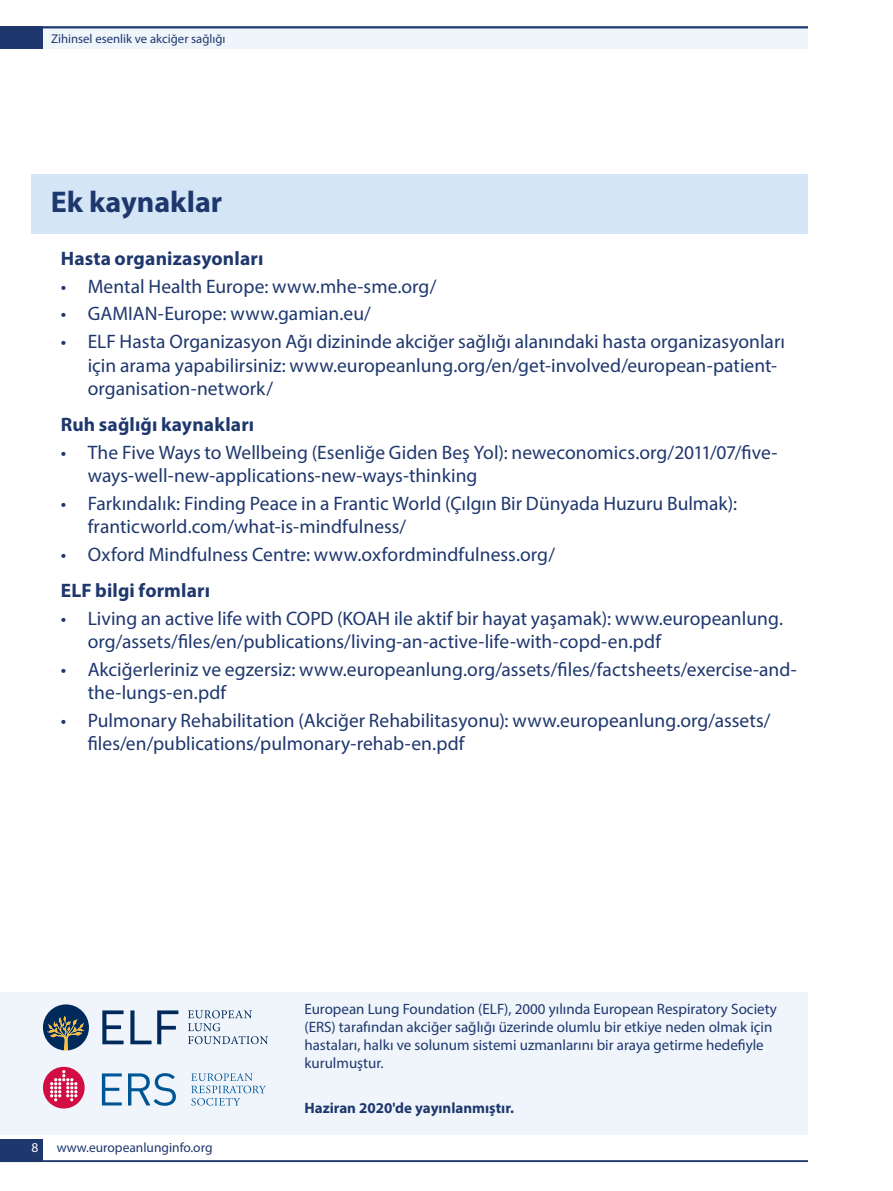
<style>
.page{position:relative;width:893px;height:1191px;background:#fff}
.page>*{position:absolute;margin:0;border:0;box-sizing:border-box;transform-origin:0 0}
.t1{font:700 30px "Myriad Pro";color:#1e376d}
.t2{font:19.5px/23.4px "Myriad Pro";color:#1e376d}
.H___B-head{font:700 19.5px "Myriad Pro";letter-spacing:.01em;color:#1e376d}
.t3{font:15px/18px "Myriad Pro";color:#1e376d}
.t4{font:700 15px "Myriad Pro";color:#1e376d}
.Running_foot_left{font:13.5px "Myriad Pro";color:#1e376d}
.Folio_left{font:13.5px "Myriad Pro";color:#fff}
.Running_head_left{font:12.75px "Myriad Pro";color:#1e376d}
</style>
<div class="page">
<div style="left:0;top:26px;width:808px;height:23px;background:#eff5fb"></div>
<div style="left:0;top:1138px;width:43px;height:23px;background:#1e376d"></div>
<div style="left:0;top:26px;width:43px;height:23px;background:#1e376d"></div>
<hr style="left:0;top:1160px;width:808px;height:2px;background:#1e376d">
<hr style="left:0;top:26px;width:808px;height:2px;background:#1e376d">
<div style="left:31px;top:174px;width:777px;height:60px;background:#d4e5f5"></div>
<div style="left:0;top:992px;width:808px;height:142px;background:#eff5fb"></div>
<svg style="left:102px;top:1010px;width:22px;height:34px"></svg>
<svg style="left:130px;top:1010px;width:48px;height:34px"></svg>
<svg style="left:188px;top:1010px;width:80px;height:34px"></svg>
<svg style="left:43px;top:1004px;width:46px;height:46px"></svg>
<svg style="left:191px;top:1073px;width:75px;height:32px"></svg>
<svg style="left:102px;top:1073px;width:20px;height:32px"></svg>
<div style="left:43px;top:1066px;width:42px;height:42px;background:#d20d44;border-radius:50%"></div>
<svg style="left:50px;top:1070px;width:27px;height:31px"></svg>
<svg style="left:128px;top:1073px;width:48px;height:32px"></svg>
<p class="Running_head_left" style="left:51px;top:30px;width:176px">Zihinsel esenlik ve akciğer sağlığı</p>
<p class="t1" style="left:51px;top:182px;width:173px">Ek kaynaklar</p>
<p class="H___B-head" style="left:61px;top:246px;width:204px">Hasta organizasyonları</p>
<p class="t2" style="left:61px;top:274px;width:377px">• Mental Health Europe: www.mhe-sme.org/</p>
<p class="t2" style="left:61px;top:302px;width:312px">• GAMIAN-Europe: www.gamian.eu/</p>
<p class="t2" style="left:88px;top:329px;width:699px;text-indent:-27px">• ELF Hasta Organizasyon Ağı dizininde akciğer sağlığı alanındaki hasta organizasyonları için arama yapabilirsiniz: www.europeanlung.org/en/get-involved/european-patient&shy;organisation-network/</p>
<p class="H___B-head" style="left:61px;top:412px;width:195px">Ruh sağlığı kaynakları</p>
<p class="t2" style="left:88px;top:440px;width:691px;text-indent:-27px">• The Five Ways to Wellbeing (Esenliğe Giden Beş Yol): neweconomics.org/2011/07/five&shy;ways-well-new-applications-new-ways-thinking</p>
<p class="t2" style="left:88px;top:491px;width:651px;text-indent:-27px">• Farkındalık: Finding Peace in a Frantic World (Çılgın Bir Dünyada Huzuru Bulmak): franticworld.com/what-is-mindfulness/</p>
<p class="t2" style="left:61px;top:542px;width:496px">• Oxford Mindfulness Centre: www.oxfordmindfulness.org/</p>
<p class="H___B-head" style="left:61px;top:578px;width:151px">ELF bilgi formları</p>
<p class="t2" style="left:88px;top:606px;width:697px;text-indent:-27px">• Living an active life with COPD (KOAH ile aktif bir hayat yaşamak): www.europeanlung. org/assets/files/en/publications/living-an-active-life-with-copd-en.pdf</p>
<p class="t2" style="left:88px;top:657px;width:710px;text-indent:-27px">• Akciğerleriniz ve egzersiz: www.europeanlung.org/assets/files/factsheets/exercise-and&shy;the-lungs-en.pdf</p>
<p class="t2" style="left:88px;top:708px;width:684px;text-indent:-27px">• Pulmonary Rehabilitation (Akciğer Rehabilitasyonu): www.europeanlung.org/assets/ files/en/publications/pulmonary-rehab-en.pdf</p>
<p class="Folio_left" style="left:31px;top:1139px;width:8px">8</p>
<p class="Running_foot_left" style="left:57px;top:1138px;width:157px">www.europeanlunginfo.org</p>
<p class="t3" style="left:304px;top:999px;width:474px">European Lung Foundation (ELF), 2000 yılında European Respiratory Society (ERS) tarafından akciğer sağlığı üzerinde olumlu bir etkiye neden olmak için hastaları, halkı ve solunum sistemi uzmanlarını bir araya getirme hedefiyle kurulmuştur.</p>
<p class="t4" style="left:304px;top:1097px;width:211px">Haziran 2020'de yayınlanmıştır.</p>
</div>
